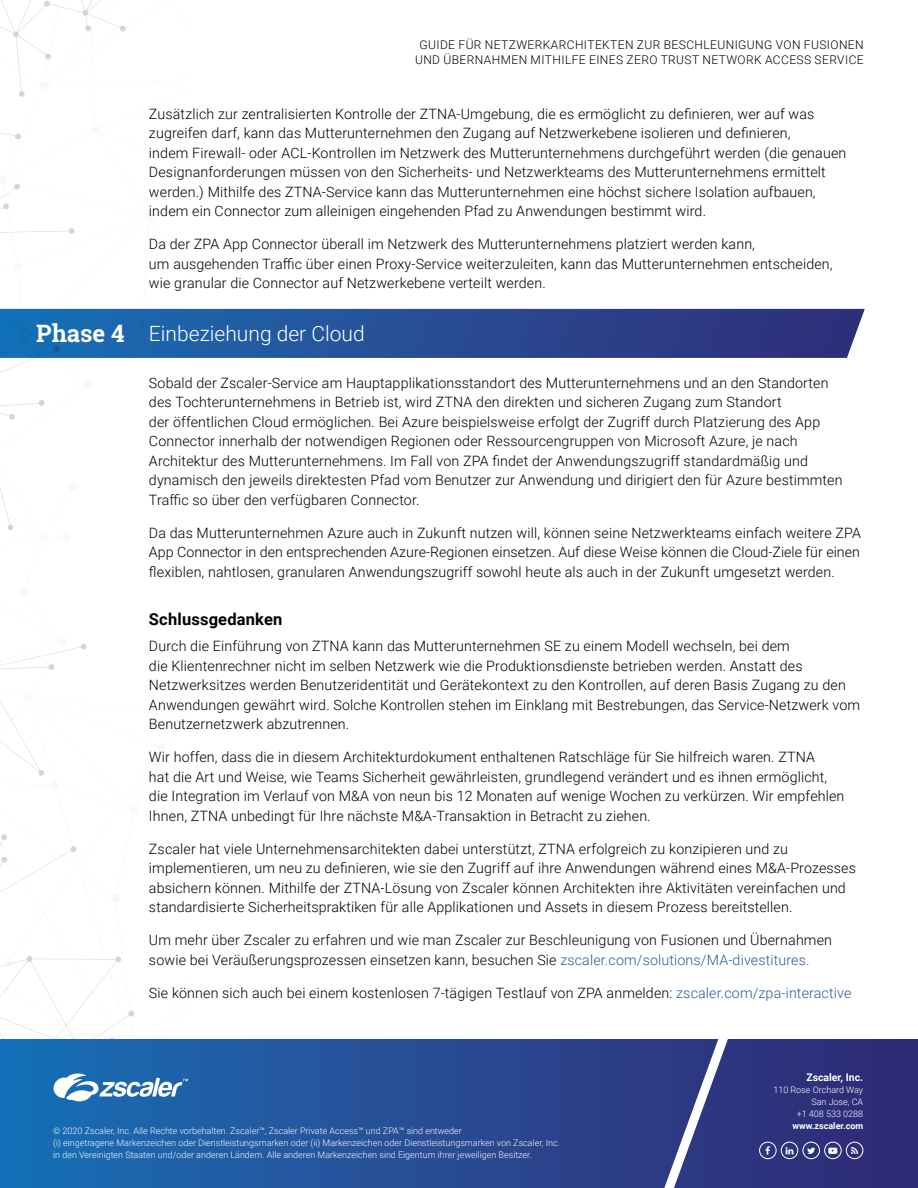
<style>
.page{position:relative;width:918px;height:1188px;background:#fff}
.page>*{position:absolute;margin:0;border:0;box-sizing:border-box;transform-origin:0 0}
.t1{font:700 24px "Roboto Slab";color:#fff}
.t2{font:300 21px "Roboto";color:#fff}
.t3{font:700 16.5px "Roboto";letter-spacing:.01em;color:#000}
.t4{font:300 14.25px/19.5px "Roboto";letter-spacing:.01em;color:#000}
.t5{font:300 12px/14.4px "Roboto";letter-spacing:.035em;color:#000;text-align:center}
.t6{font:700 10.5px "Roboto";color:#fff}
.t7{font:300 9px/12px "Roboto";color:#f7f8fa}
.t8{font:300 9px/12px "Roboto";color:#fff;text-align:right}
.t9{font:700 9px "Roboto";color:#fff}
.s1{color:#275b9b}
</style>
<div class="page">
<svg style="left:0;top:0;width:189px;height:1039px"></svg>
<div style="left:0;top:1039px;width:918px;height:149px;background:linear-gradient(to right,#196fb5,#332874)"></div>
<svg style="left:53px;top:1074px;width:135px;height:27px"></svg>
<svg style="left:649px;top:1039px;width:88px;height:149px;background:#434d8f"></svg>
<div style="left:824px;top:1142px;width:18px;height:17px;border:1px solid #fff;border-radius:50%"></div>
<div style="left:759px;top:1142px;width:17px;height:17px;border:1px solid #fff;border-radius:50%"></div>
<div style="left:781px;top:1142px;width:17px;height:17px;border:1px solid #fff;border-radius:50%"></div>
<div style="left:803px;top:1142px;width:17px;height:17px;border:1px solid #fff;border-radius:50%"></div>
<div style="left:846px;top:1142px;width:17px;height:17px;border:1px solid #fff;border-radius:50%"></div>
<svg style="left:0;top:309px;width:865px;height:49px;background:#274f98"></svg>
<svg style="left:766px;top:1147px;width:4px;height:8px"></svg>
<svg style="left:786px;top:1147px;width:7px;height:7px"></svg>
<svg style="left:807px;top:1147px;width:8px;height:7px"></svg>
<svg style="left:828px;top:1147px;width:9px;height:7px"></svg>
<svg style="left:851px;top:1147px;width:7px;height:7px"></svg>
<h1 class="t1" style="left:36px;top:317px;width:90px">Phase 4</h1>
<p class="t5" style="left:415px;top:38px;width:450px">GUIDE FÜR NETZWERKARCHITEKTEN ZUR BESCHLEUNIGUNG VON FUSIONEN<br>UND ÜBERNAHMEN MITHILFE EINES ZERO TRUST NETWORK ACCESS SERVICE</p>
<p class="t4" style="left:149px;top:103px;width:699px">Zusätzlich zur zentralisierten Kontrolle der ZTNA-Umgebung, die es ermöglicht zu definieren, wer auf was zugreifen darf, kann das Mutterunternehmen den Zugang auf Netzwerkebene isolieren und definieren,<br>indem Firewall- oder ACL-Kontrollen im Netzwerk des Mutterunternehmens durchgeführt werden (die genauen Designanforderungen müssen von den Sicherheits- und Netzwerkteams des Mutterunternehmens ermittelt werden.) Mithilfe des ZTNA-Service kann das Mutterunternehmen eine höchst sichere Isolation aufbauen, indem ein Connector zum alleinigen eingehenden Pfad zu Anwendungen bestimmt wird.</p>
<p class="t4" style="left:149px;top:234px;width:685px">Da der ZPA App Connector überall im Netzwerk des Mutterunternehmens platziert werden kann,<br>um ausgehenden Traffic über einen Proxy-Service weiterzuleiten, kann das Mutterunternehmen entscheiden, wie granular die Connector auf Netzwerkebene verteilt werden.</p>
<h2 class="t2" style="left:149px;top:319px;width:217px">Einbeziehung der Cloud</h2>
<p class="t4" style="left:149px;top:372px;width:695px">Sobald der Zscaler-Service am Hauptapplikationsstandort des Mutterunternehmens und an den Standorten des Tochterunternehmens in Betrieb ist, wird ZTNA den direkten und sicheren Zugang zum Standort<br>der öffentlichen Cloud ermöglichen. Bei Azure beispielsweise erfolgt der Zugriff durch Platzierung des App Connector innerhalb der notwendigen Regionen oder Ressourcengruppen von Microsoft Azure, je nach Architektur des Mutterunternehmens. Im Fall von ZPA findet der Anwendungszugriff standardmäßig und dynamisch den jeweils direktesten Pfad vom Benutzer zur Anwendung und dirigiert den für Azure bestimmten Traffic so über den verfügbaren Connector.</p>
<p class="t4" style="left:149px;top:522px;width:714px;text-align:justify">Da das Mutterunternehmen Azure auch in Zukunft nutzen will, können seine Netzwerkteams einfach weitere ZPA App Connector in den entsprechenden Azure-Regionen einsetzen. Auf diese Weise können die Cloud-Ziele für einen flexiblen, nahtlosen, granularen Anwendungszugriff sowohl heute als auch in der Zukunft umgesetzt werden.</p>
<p class="t3" style="left:149px;top:607px;width:135px">Schlussgedanken</p>
<p class="t4" style="left:149px;top:636px;width:713px">Durch die Einführung von ZTNA kann das Mutterunternehmen SE zu einem Modell wechseln, bei dem<br>die Klientenrechner nicht im selben Netzwerk wie die Produktionsdienste betrieben werden. Anstatt des Netzwerksitzes werden Benutzeridentität und Gerätekontext zu den Kontrollen, auf deren Basis Zugang zu den Anwendungen gewährt wird. Solche Kontrollen stehen im Einklang mit Bestrebungen, das Service-Netzwerk vom Benutzernetzwerk abzutrennen.</p>
<p class="t4" style="left:149px;top:747px;width:697px">Wir hoffen, dass die in diesem Architekturdokument enthaltenen Ratschläge für Sie hilfreich waren. ZTNA<br>hat die Art und Weise, wie Teams Sicherheit gewährleisten, grundlegend verändert und es ihnen ermöglicht, die Integration im Verlauf von M&amp;A von neun bis 12 Monaten auf wenige Wochen zu verkürzen. Wir empfehlen Ihnen, ZTNA unbedingt für Ihre nächste M&amp;A-Transaktion in Betracht zu ziehen.</p>
<p class="t4" style="left:149px;top:838px;width:708px">Zscaler hat viele Unternehmensarchitekten dabei unterstützt, ZTNA erfolgreich zu konzipieren und zu implementieren, um neu zu definieren, wie sie den Zugriff auf ihre Anwendungen während eines M&amp;A-Prozesses absichern können. Mithilfe der ZTNA-Lösung von Zscaler können Architekten ihre Aktivitäten vereinfachen und standardisierte Sicherheitspraktiken für alle Applikationen und Assets in diesem Prozess bereitstellen.</p>
<p class="t4" style="left:149px;top:930px;width:685px">Um mehr über Zscaler zu erfahren und wie man Zscaler zur Beschleunigung von Fusionen und Übernahmen sowie bei Veräußerungsprozessen einsetzen kann, besuchen Sie <span class="s1">zscaler.com/solutions/MA-divestitures.</span></p>
<p class="t4" style="left:149px;top:982px;width:704px">Sie können sich auch bei einem kostenlosen 7-tägigen Testlauf von ZPA anmelden: <span class="s1">zscaler.com/zpa-interactive</span></p>
<p class="t7" style="left:53px;top:1124px;width:508px">© 2020 Zscaler, Inc. Alle Rechte vorbehalten. Zscaler™, Zscaler Private Access™ und ZPA™ sind entweder<br>(i) eingetragene Markenzeichen oder Dienstleistungsmarken oder (ii) Markenzeichen oder Dienstleistungsmarken von Zscaler, Inc. in den Vereinigten Staaten und/oder anderen Ländern. Alle anderen Markenzeichen sind Eigentum ihrer jeweiligen Besitzer.</p>
<p class="t6" style="left:806px;top:1070px;width:58px">Zscaler, Inc.</p>
<p class="t8" style="left:773px;top:1084px;width:91px">110 Rose Orchard Way<br>San Jose, CA<br>+1 408 533 0288</p>
<p class="t9" style="left:793px;top:1120px;width:72px">www.zscaler.com</p>
</div>
